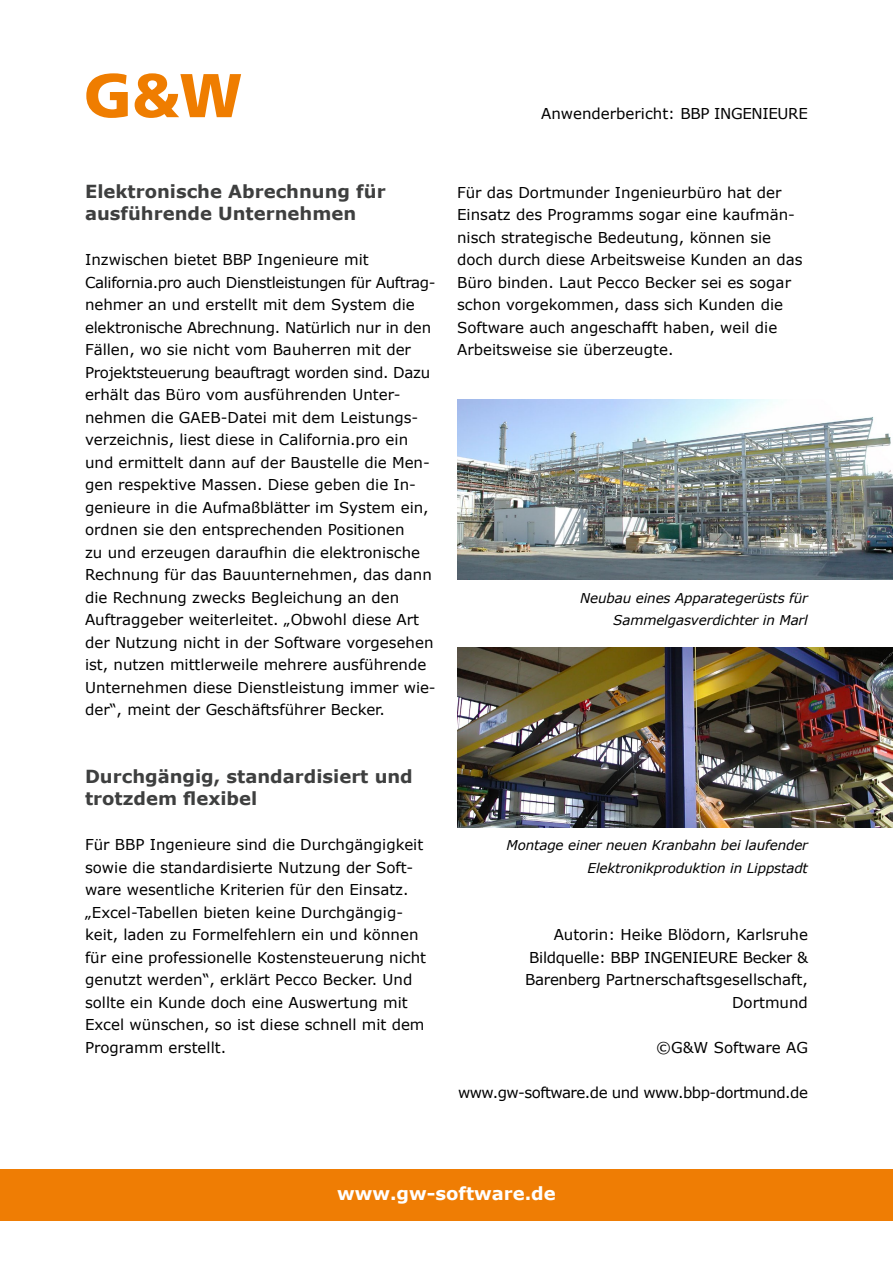
<style>
.page{position:relative;width:893px;height:1263px;background:#fff}
.page>*{position:absolute;margin:0;border:0;box-sizing:border-box;transform-origin:0 0}
.t1{font:700 18px/22.5px "Verdana";color:#3e3f3f}
.t2{font:700 18px "Verdana";color:#fff}
.t3{font:15px/22.5px "Verdana";color:#000}
.t4{font:15px "Verdana";letter-spacing:-.035em;color:#000}
.t5{font:italic 13.5px/22.5px "Verdana";letter-spacing:-.01em;color:#000;text-align:right}
</style>
<div class="page">
<div style="left:0;top:1169px;width:893px;height:51px;background:#ef7d04"></div>
<svg style="left:86px;top:74px;width:42px;height:44px"></svg>
<svg style="left:135px;top:74px;width:106px;height:44px"></svg>
<img style="left:457px;top:400px;width:436px;height:180px">
<img style="left:457px;top:648px;width:436px;height:180px">
<p class="t3" style="left:541px;top:102px;width:268px">Anwenderbericht: BBP INGENIEURE</p>
<p class="t1" style="left:85px;top:179px;width:302px">Elektronische Abrechnung für ausführende Unternehmen</p>
<p class="t3" style="left:85px;top:248px;width:352px">Inzwischen bietet BBP Ingenieure mit California.pro auch Dienstleistungen für Auftrag&shy;nehmer an und erstellt mit dem System die elektronische Abrechnung. Natürlich nur in den Fällen, wo sie nicht vom Bauherren mit der Projektsteuerung beauftragt worden sind. Dazu erhält das Büro vom ausführenden Unter&shy;nehmen die GAEB-Datei mit dem Leistungs&shy;verzeichnis, liest diese in California.pro ein und ermittelt dann auf der Baustelle die Men&shy;gen respektive Massen. Diese geben die In&shy;genieure in die Aufmaßblätter im System ein, ordnen sie den entsprechenden Positionen<br>zu und erzeugen daraufhin die elektronische Rechnung für das Bauunternehmen, das dann die Rechnung zwecks Begleichung an den Auftraggeber weiterleitet. „Obwohl diese Art der Nutzung nicht in der Software vorgesehen ist, nutzen mittlerweile mehrere ausführende Unternehmen diese Dienstleistung immer wie&shy;der“, meint der Geschäftsführer Becker.</p>
<p class="t1" style="left:85px;top:764px;width:329px">Durchgängig, standardisiert und trotzdem flexibel</p>
<p class="t3" style="left:85px;top:833px;width:343px">Für BBP Ingenieure sind die Durchgängigkeit sowie die standardisierte Nutzung der Soft&shy;ware wesentliche Kriterien für den Einsatz. „Excel-Tabellen bieten keine Durchgängig&shy;keit, laden zu Formelfehlern ein und können für eine professionelle Kostensteuerung nicht genutzt werden“, erklärt Pecco Becker. Und sollte ein Kunde doch eine Auswertung mit Excel wünschen, so ist diese schnell mit dem Programm erstellt.</p>
<p class="t3" style="left:457px;top:181px;width:347px">Für das Dortmunder Ingenieurbüro hat der Einsatz des Programms sogar eine kaufmän&shy;nisch strategische Bedeutung, können sie doch durch diese Arbeitsweise Kunden an das Büro binden. Laut Pecco Becker sei es sogar schon vorgekommen, dass sich Kunden die Software auch angeschafft haben, weil die Arbeitsweise sie überzeugte.</p>
<p class="t5" style="left:580px;top:586px;width:229px">Neubau eines Apparategerüsts für<br>Sammelgasverdichter in Marl</p>
<p class="t5" style="left:506px;top:834px;width:303px">Montage einer neuen Kranbahn bei laufender<br>Elektronikproduktion in Lippstadt</p>
<p class="t3" style="left:525px;top:923px;width:284px;text-align:right">Autorin: Heike Blödorn, Karlsruhe<br>Bildquelle: BBP INGENIEURE Becker &amp;<br>Barenberg Partnerschaftsgesellschaft,<br>Dortmund</p>
<p class="t3" style="left:656px;top:1036px;width:153px">©G&amp;W Software AG</p>
<p class="t4" style="left:458px;top:1082px;width:351px">www.gw-software.de und www.bbp-dortmund.de</p>
<p class="t2" style="left:337px;top:1181px;width:220px">www.gw-software.de</p>
</div>
